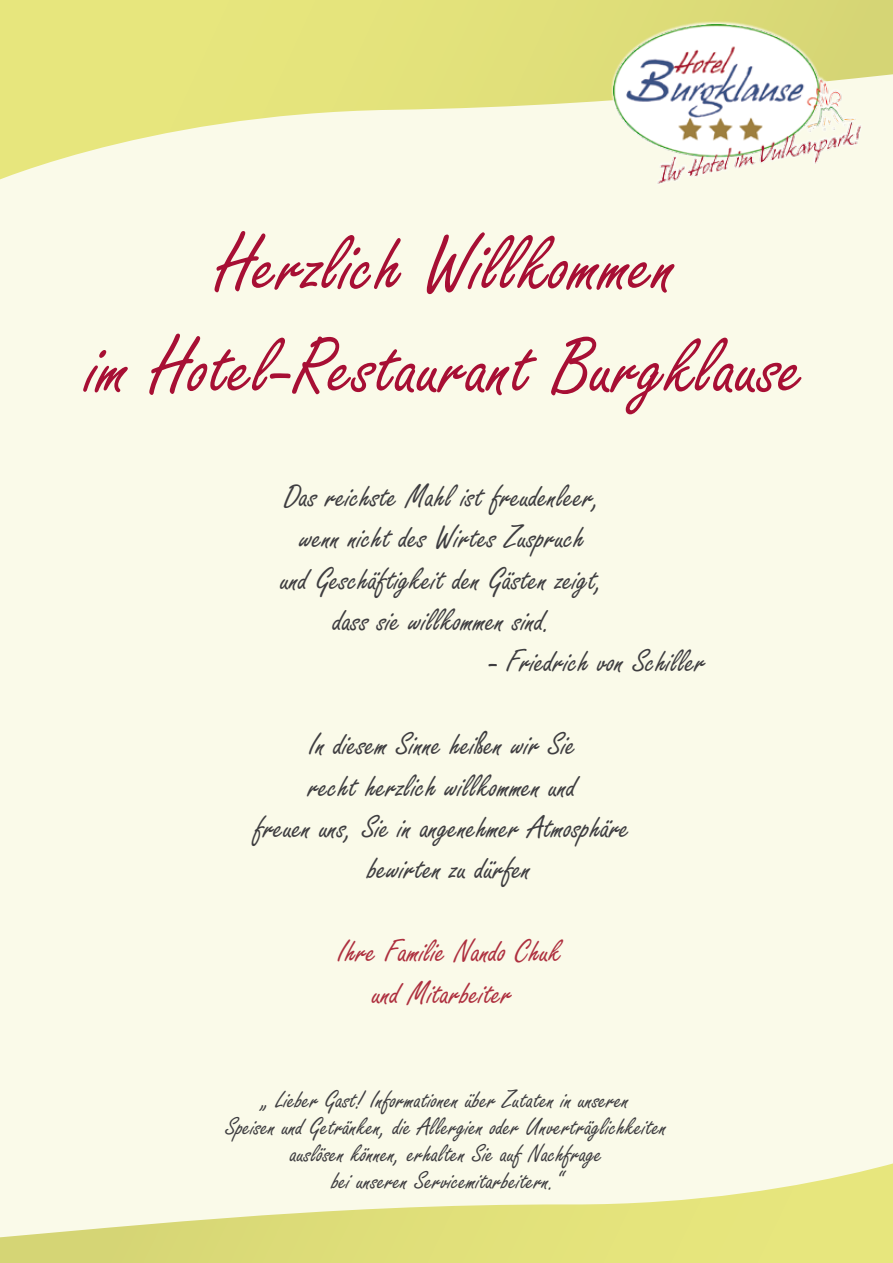
<style>
.page{position:relative;width:893px;height:1263px;background:#fafae9}
.page>*{position:absolute;margin:0;border:0;box-sizing:border-box;transform-origin:0 0}
.t1{font:85.5px/102.6px "Freestyle Script";color:#a70f34;text-align:center}
.t2{font:34.5px/41.4px "Freestyle Script";color:#3e3d40;text-align:center}
.t3{font:34.5px/41.4px "Freestyle Script";color:#ae303f;text-align:center}
.t4{font:27px/27px "Freestyle Script";color:#3e3d40;text-align:center}
</style>
<div class="page">
<svg style="left:0;top:0;width:893px;height:180px"></svg>
<svg style="left:0;top:1163px;width:893px;height:100px"></svg>
<div style="left:611px;top:21px;width:252px;height:165px;background:#fff;opacity:.75"></div>
<img style="left:614px;top:25px;width:249px;height:161px">
<h1 class="t1" style="left:88px;top:217px;width:719px">Herzlich Willkommen<br>im Hotel-Restaurant Burgklause</h1>
<p class="t2" style="left:281px;top:477px;width:324px">Das reichste Mahl ist freudenleer, wenn nicht des Wirtes Zuspruch<br>und Geschäftigkeit den Gästen zeigt, dass sie willkommen sind.</p>
<p class="t2" style="left:490px;top:643px;width:218px">- Friedrich von Schiller</p>
<p class="t2" style="left:255px;top:725px;width:376px">In diesem Sinne heißen wir Sie<br>recht herzlich willkommen und<br>freuen uns, Sie in angenehmer Atmosphäre bewirten zu dürfen</p>
<p class="t3" style="left:338px;top:932px;width:225px">Ihre Familie Nando Chuk und Mitarbeiter</p>
<p class="t4" style="left:226px;top:1087px;width:443px">„ Lieber Gast! Informationen über Zutaten in unseren<br>Speisen und Getränken, die Allergien oder Unverträglichkeiten auslösen können, erhalten Sie auf Nachfrage<br>bei unseren Servicemitarbeitern.“</p>
</div>
